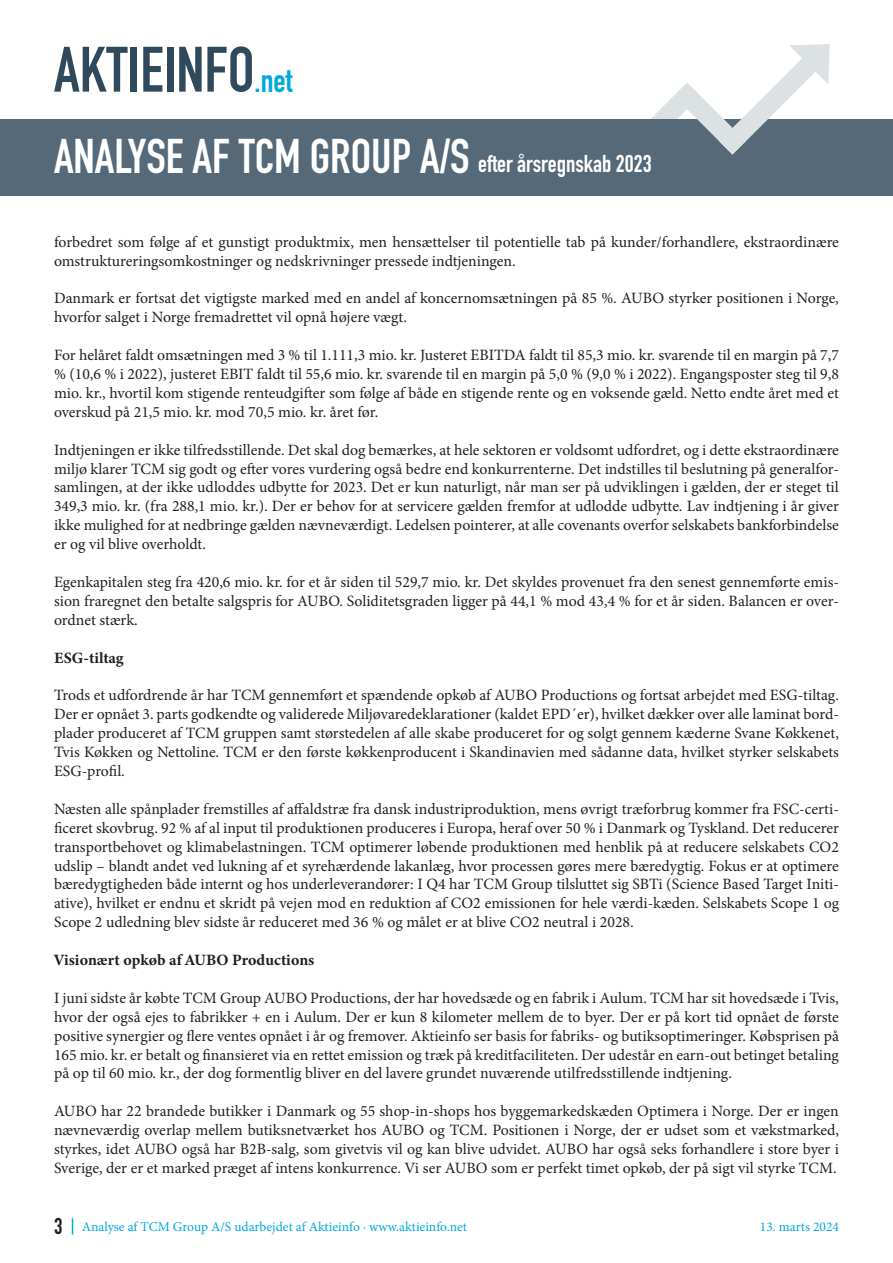
<style>
.page{position:relative;width:893px;height:1263px;background:#fff}
.page>*{position:absolute;margin:0;border:0;box-sizing:border-box;transform-origin:0 0}
.t1{font:700 63px "DIN Condensed";color:#304a5c}
.t2{font:700 48px "DIN Condensed";color:#fff}
.t3{font:700 24px "DIN Condensed";color:#fff}
.t4{font:700 22.5px "DIN Condensed";color:#231f20}
.t5{font:15.75px/18.9px "Minion Pro";color:#231f20;text-align:justify}
.t6{font:15.75px "Minion Variable Concept";color:#231f20}
.t7{font:13.5px "Minion Pro";color:#00a9db}
.s1{font-size:33px;color:#00a9db}
</style>
<div class="page">
<div style="left:0;top:119px;width:893px;height:77px;background:#556978"></div>
<svg style="left:651px;top:44px;width:179px;height:111px"></svg>
<svg style="left:72px;top:1218px;width:1px;height:16px"></svg>
<p class="t1" style="left:54px;top:27px;width:240px">AKTIEINFO<span class="s1">.net</span></p>
<p class="t2" style="left:54px;top:124px;width:417px">ANALYSE AF TCM GROUP A/S</p>
<p class="t3" style="left:478px;top:148px;width:175px">efter årsregnskab 2023</p>
<p class="t5" style="left:54px;top:232px;width:786px">forbedret som følge af et gunstigt produktmix, men hensættelser til potentielle tab på kunder/forhandlere, ekstraordinære omstruktureringsomkostninger og nedskrivninger pressede indtjeningen.</p>
<p class="t5" style="left:54px;top:289px;width:786px">Danmark er fortsat det vigtigste marked med en andel af koncernomsætningen på 85 %. AUBO styrker positionen i Norge, hvorfor salget i Norge fremadrettet vil opnå højere vægt.</p>
<p class="t5" style="left:54px;top:346px;width:786px">For helåret faldt omsætningen med 3 % til 1.111,3 mio. kr. Justeret EBITDA faldt til 85,3 mio. kr. svarende til en margin på 7,7 % (10,6 % i 2022), justeret EBIT faldt til 55,6 mio. kr. svarende til en margin på 5,0 % (9,0 % i 2022). Engangsposter steg til 9,8 mio. kr., hvortil kom stigende renteudgifter som følge af både en stigende rente og en voksende gæld. Netto endte året med et overskud på 21,5 mio. kr. mod 70,5 mio. kr. året før.</p>
<p class="t5" style="left:54px;top:440px;width:786px">Indtjeningen er ikke tilfredsstillende. Det skal dog bemærkes, at hele sektoren er voldsomt udfordret, og i dette ekstraordinære miljø klarer TCM sig godt og efter vores vurdering også bedre end konkurrenterne. Det indstilles til beslutning på generalfor&shy;samlingen, at der ikke udloddes udbytte for 2023. Det er kun naturligt, når man ser på udviklingen i gælden, der er steget til 349,3 mio. kr. (fra 288,1 mio. kr.). Der er behov for at servicere gælden fremfor at udlodde udbytte. Lav indtjening i år giver ikke mulighed for at nedbringe gælden nævneværdigt. Ledelsen pointerer, at alle covenants overfor selskabets bankforbindelse er og vil blive overholdt.</p>
<p class="t5" style="left:54px;top:573px;width:786px">Egenkapitalen steg fra 420,6 mio. kr. for et år siden til 529,7 mio. kr. Det skyldes provenuet fra den senest gennemførte emis&shy;sion fraregnet den betalte salgspris for AUBO. Soliditetsgraden ligger på 44,1 % mod 43,4 % for et år siden. Balancen er over&shy;ordnet stærk.</p>
<p class="t6" style="left:54px;top:646px;width:71px">ESG-tiltag</p>
<p class="t5" style="left:54px;top:686px;width:786px">Trods et udfordrende år har TCM gennemført et spændende opkøb af AUBO Productions og fortsat arbejdet med ESG-tiltag.<br>Der er opnået 3. parts godkendte og validerede Miljøvaredeklarationer (kaldet EPD´er), hvilket dækker over alle laminat bord&shy;plader produceret af TCM gruppen samt størstedelen af alle skabe produceret for og solgt gennem kæderne Svane Køkkenet, Tvis Køkken og Nettoline. TCM er den første køkkenproducent i Skandinavien med sådanne data, hvilket styrker selskabets ESG-profil.</p>
<p class="t5" style="left:54px;top:799px;width:787px">Næsten alle spånplader fremstilles af affaldstræ fra dansk industriproduktion, mens øvrigt træforbrug kommer fra FSC-certi&shy;ficeret skovbrug. 92 % af al input til produktionen produceres i Europa, heraf over 50 % i Danmark og Tyskland. Det reducerer transportbehovet og klimabelastningen. TCM optimerer løbende produktionen med henblik på at reducere selskabets CO2 udslip – blandt andet ved lukning af et syrehærdende lakanlæg, hvor processen gøres mere bæredygtig. Fokus er at optimere bæredygtigheden både internt og hos underleverandører: I Q4 har TCM Group tilsluttet sig SBTi (Science Based Target Initi&shy;ative), hvilket er endnu et skridt på vejen mod en reduktion af CO2 emissionen for hele værdi-kæden. Selskabets Scope 1 og Scope 2 udledning blev sidste år reduceret med 36 % og målet er at blive CO2 neutral i 2028.</p>
<p class="t6" style="left:54px;top:949px;width:262px">Visionært opkøb af AUBO Productions</p>
<p class="t5" style="left:54px;top:988px;width:786px">I juni sidste år købte TCM Group AUBO Productions, der har hovedsæde og en fabrik i Aulum. TCM har sit hovedsæde i Tvis, hvor der også ejes to fabrikker + en i Aulum. Der er kun 8 kilometer mellem de to byer. Der er på kort tid opnået de første positive synergier og flere ventes opnået i år og fremover. Aktieinfo ser basis for fabriks- og butiksoptimeringer. Købsprisen på 165 mio. kr. er betalt og finansieret via en rettet emission og træk på kreditfaciliteten. Der udestår en earn-out betinget betaling på op til 60 mio. kr., der dog formentlig bliver en del lavere grundet nuværende utilfredsstillende indtjening.</p>
<p class="t5" style="left:54px;top:1102px;width:786px">AUBO har 22 brandede butikker i Danmark og 55 shop-in-shops hos byggemarkedskæden Optimera i Norge. Der er ingen nævneværdig overlap mellem butiksnetværket hos AUBO og TCM. Positionen i Norge, der er udset som et vækstmarked, styrkes, idet AUBO også har B2B-salg, som givetvis vil og kan blive udvidet. AUBO har også seks forhandlere i store byer i Sverige, der er et marked præget af intens konkurrence. Vi ser AUBO som er perfekt timet opkøb, der på sigt vil styrke TCM.</p>
<p class="t4" style="left:54px;top:1211px;width:10px">3</p>
<p class="t7" style="left:82px;top:1218px;width:387px">Analyse af TCM Group A/S udarbejdet af Aktieinfo ∙ www.aktieinfo.net</p>
<p class="t7" style="left:760px;top:1218px;width:81px">13. marts 2024</p>
</div>
